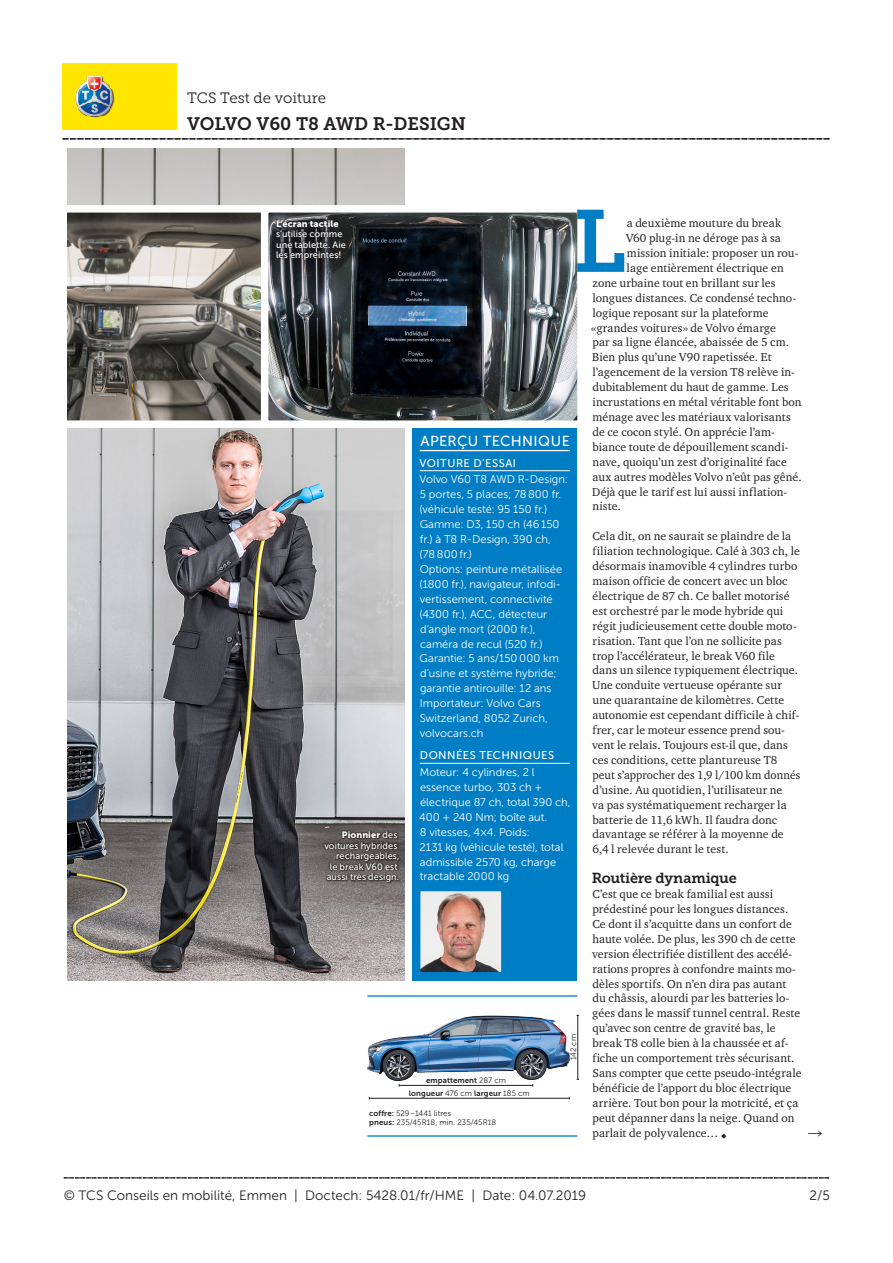
<style>
.page{position:relative;width:893px;height:1263px;background:#fff}
.page>*{position:absolute;margin:0;border:0;box-sizing:border-box;transform-origin:0 0}
.t1{font:87.6px "Museo Slab 700";color:#007ec5}
.t2{font:18px "Museo Slab 700";color:#231f20}
.t3{font:15px "Museo Slab 300";color:#231f20}
.t4{font:14.4px "Museo Slab 700";letter-spacing:-.02em;color:#231f20}
.t5{font:14.4px "Museo Sans 500";letter-spacing:.03em;color:#fff}
.t6{font:13.5px "Museo Sans 300";color:#231f20}
.t7{font:11.85px/14.9px "Charter ITC Pro";letter-spacing:.005em;color:#231f20}
.t8{font:11.25px/14.9px "Museo Sans 300";color:#fff}
.t9{font:9.15px/10.5px "Museo Sans 500";letter-spacing:.01em;color:#fff}
.t10{font:7.95px/9.1px "Museo Sans 300";letter-spacing:.005em;color:#231f20}
.t11{font:7.95px/12.9px "Museo Sans 700";letter-spacing:.01em;color:#231f20}
.s1{font-family:"Museo Sans 900"}
.s2{font-family:"Museo Sans 500"}
.s3{font-family:"Museo Sans 300"}
.s4{font-family:"Museo Sans 700"}
</style>
<div class="page">
<svg style="left:64px;top:1177px;width:765px;height:1px"></svg>
<svg style="left:63px;top:63px;width:113px;height:67px;background:#e9d71b"></svg>
<svg style="left:63px;top:138px;width:766px;height:2px;background:#605d5e"></svg>
<hr style="left:367px;top:995px;width:210px;height:2px;background:#007ec5">
<hr style="left:367px;top:1135px;width:210px;height:2px;background:#007ec5">
<img style="left:367px;top:1014px;width:212px;height:67px">
<hr style="left:577px;top:1015px;width:1px;height:64px;background:#231f20">
<hr style="left:399px;top:1085px;width:134px;height:1px;background:#231f20">
<hr style="left:369px;top:1098px;width:200px;height:1px;background:#231f20">
<img style="left:68px;top:149px;width:337px;height:831px">
<svg style="left:68px;top:201px;width:189px;height:231px;background:#827e78"></svg>
<img style="left:257px;top:201px;width:321px;height:231px">
<svg style="left:274px;top:218px;width:74px;height:44px;background:#2c2c2e"></svg>
<div style="left:412px;top:428px;width:165px;height:552px;background:#007ec5"></div>
<hr style="left:420px;top:450px;width:150px;height:1px;background:#fff">
<hr style="left:420px;top:470px;width:150px;height:1px;background:#fff">
<hr style="left:420px;top:763px;width:150px;height:1px;background:#fff">
<svg style="left:322px;top:829px;width:79px;height:55px;background:#4e4849"></svg>
<img style="left:421px;top:892px;width:79px;height:79px">
<div style="left:412px;top:883px;width:97px;height:97px;border:8px solid #007ec5"></div>
<p class="t3" style="left:187px;top:89px;width:141px">TCS Test de voiture</p>
<h2 class="t2" style="left:187px;top:113px;width:280px">VOLVO V60 T8 AWD R-DESIGN</h2>
<p class="t1" style="left:573px;top:192px;width:55px">L</p>
<p class="t7" style="left:627px;top:215px;width:156px">a deuxième mouture du break</p>
<p class="t9" style="left:276px;top:218px;width:71px"><span class="s1">L’écran tactile </span>s’utilise comme une tablette. Aie les empreintes!</p>
<p class="t7" style="left:626px;top:230px;width:156px">V60 plug-in ne déroge pas à sa</p>
<p class="t7" style="left:627px;top:245px;width:173px">mission initiale: proposer un rou-</p>
<p class="t7" style="left:627px;top:260px;width:159px">lage entièrement électrique en</p>
<p class="t7" style="left:592px;top:275px;width:185px">zone urbaine tout en brillant sur les</p>
<p class="t7" style="left:592px;top:290px;width:206px">longues distances. Ce condensé techno-</p>
<p class="t7" style="left:592px;top:305px;width:178px">logique reposant sur la plateforme</p>
<p class="t7" style="left:591px;top:320px;width:186px">«grandes voitures» de Volvo émarge</p>
<p class="t7" style="left:592px;top:335px;width:198px">par sa ligne élancée, abaissée de 5 cm.</p>
<p class="t7" style="left:592px;top:350px;width:181px">Bien plus qu’une V90 rapetissée. Et</p>
<p class="t7" style="left:592px;top:365px;width:204px">l’agencement de la version T8 relève in-</p>
<p class="t7" style="left:593px;top:379px;width:198px">dubitablement du haut de gamme. Les</p>
<p class="t7" style="left:592px;top:394px;width:211px">incrustations en métal véritable font bon</p>
<p class="t7" style="left:592px;top:409px;width:200px">ménage avec les matériaux valorisants</p>
<p class="t7" style="left:593px;top:424px;width:184px">de ce cocon stylé. On apprécie l’am-</p>
<p class="t7" style="left:592px;top:439px;width:198px">biance toute de dépouillement scandi-</p>
<p class="t7" style="left:592px;top:454px;width:196px">nave, quoiqu’un zest d’originalité face</p>
<p class="t7" style="left:592px;top:469px;width:211px">aux autres modèles Volvo n’eût pas gêné.</p>
<p class="t7" style="left:592px;top:484px;width:196px">Déjà que le tarif est lui aussi inflation-</p>
<p class="t7" style="left:592px;top:499px;width:30px">niste.</p>
<p class="t7" style="left:592px;top:529px;width:210px">Cela dit, on ne saurait se plaindre de la filiation technologique. Calé à 303 ch, le désormais inamovible 4 cylindres turbo maison officie de concert avec un bloc électrique de 87 ch. Ce ballet motorisé est orchestré par le mode hybride qui régit judicieusement cette double moto&shy;risation. Tant que l’on ne sollicite pas trop l’accélérateur, le break V60 file dans un silence typiquement électrique.<br>Une conduite vertueuse opérante sur une quarantaine de kilomètres. Cette autonomie est cependant difficile à chif&shy;frer, car le moteur essence prend sou&shy;vent le relais. Toujours est-il que, dans ces conditions, cette plantureuse T8 peut s’approcher des 1,9 l/100 km donnés d’usine. Au quotidien, l’utilisateur ne<br>va pas systématiquement recharger la batterie de 11,6 kWh. Il faudra donc davantage se référer à la moyenne de 6,4 l relevée durant le test.</p>
<p class="t4" style="left:592px;top:870px;width:147px">Routière dynamique</p>
<p class="t7" style="left:592px;top:886px;width:211px">C’est que ce break familial est aussi prédestiné pour les longues distances.<br>Ce dont il s’acquitte dans un confort de haute volée. De plus, les 390 ch de cette version électrifiée distillent des accélé&shy;rations propres à confondre maints mo&shy;dèles sportifs. On n’en dira pas autant du châssis, alourdi par les batteries lo&shy;gées dans le massif tunnel central. Reste qu’avec son centre de gravité bas, le break T8 colle bien à la chaussée et af&shy;fiche un comportement très sécurisant.<br>Sans compter que cette pseudo-intégrale bénéficie de l’apport du bloc électrique arrière. Tout bon pour la motricité, et ça peut dépanner dans la neige. Quand on parlait de polyvalence… •</p>
<p class="t5" style="left:421px;top:433px;width:151px">APERÇU TECHNIQUE</p>
<p class="t8" style="left:420px;top:454px;width:150px;line-height:16.8px"><span class="s2">VOITURE D’ESSAI<br></span>Volvo V60 T8 AWD R-Design:</p>
<p class="t8" style="left:419px;top:487px;width:144px">5 portes, 5 places; 78800 fr. (véhicule testé: 95 150 fr.)<br>Gamme: D3, 150 ch (46150 fr.) à T8 R-Design, 390 ch, (78800fr.)<br>Options: peinture métallisée (1800 fr.), navigateur, infodi&shy;vertissement, connectivité (4300 fr.), ACC, détecteur d’angle mort (2000 fr.), caméra de recul (520 fr.)<br>Garantie: 5 ans/150000 km d’usine et système hybride; garantie antirouille: 12 ans<br>Importateur: Volvo Cars<br>Switzerland, 8052 Zurich, volvocars.ch</p>
<p class="t8" style="left:420px;top:747px;width:136px;line-height:16.8px"><span class="s2">DONNÉES TECHNIQUES<br></span>Moteur: 4 cylindres, 2 l</p>
<p class="t8" style="left:419px;top:780px;width:153px">essence turbo, 303 ch + électrique 87 ch, total 390 ch,<br>400 + 240 Nm; boîte aut.<br>8 vitesses, 4×4. Poids:<br>2131 kg (véhicule testé), total admissible 2570 kg, charge tractable 2000 kg</p>
<p class="t9" style="left:324px;top:830px;width:77px;text-align:right"><span class="s1">Pionnier</span> des voitures hybrides rechargeables,<br>le break V60 est aussi très design.</p>
<p class="t10" style="left:569px;top:1060px;width:28px;rotate:-90deg">142 cm</p>
<p class="t11" style="left:409px;top:1074px;width:122px;text-indent:17px">empattement <span class="s3">287 cm </span>longueur <span class="s3">476 cm</span> largeur <span class="s3">185 cm</span></p>
<p class="t10" style="left:369px;top:1108px;width:129px"><span class="s4">coffre:</span> 529–1441 litres<br><span class="s4">pneus:</span> 235/45R18, min. 235/45R18</p>
<p class="t6" style="left:64px;top:1188px;width:524px">© TCS Conseils en mobilité, Emmen | Doctech: 5428.01/fr/HME | Date: 04.07.2019</p>
<p class="t6" style="left:809px;top:1188px;width:22px">2/5</p>
</div>
